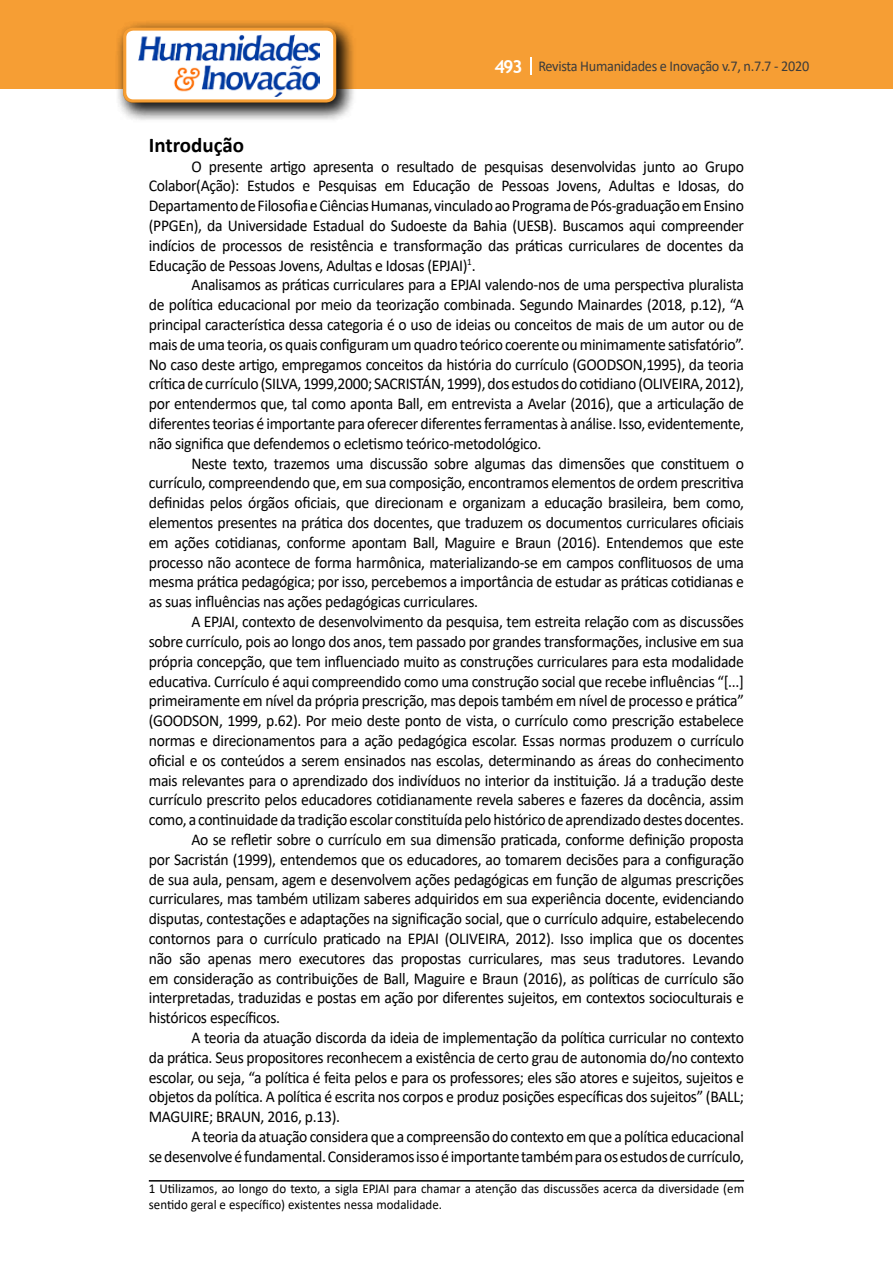
<style>
.page{position:relative;width:893px;height:1263px;background:#fff}
.page>*{position:absolute;margin:0;border:0;box-sizing:border-box;transform-origin:0 0}
.t1{font:700 21px "Calibri";color:#000}
.t2{font:16.5px/19.8px "Calibri";letter-spacing:-.02em;color:#000;text-align:justify;scale:.95 1}
.t3{font:15px "Calibri";letter-spacing:-.02em;color:#3c3c3b;scale:.95 1}
.t4{font:13.5px/16.2px "Calibri";color:#000;scale:.96 1}
.s1{font-family:"Trebuchet MS";font-weight:700;font-size:18px;color:#fff}
</style>
<div class="page">
<div style="left:0;top:0;width:893px;height:88px;background:#f69e34"></div>
<svg style="left:530px;top:57px;width:2px;height:18px"></svg>
<div style="left:115px;top:19px;width:241px;height:103px;background:#000;opacity:.75"></div>
<div style="left:125px;top:29px;width:210px;height:72px;background:#fff;border-radius:9px"></div>
<img style="left:139px;top:35px;width:180px;height:62px">
<div style="left:123px;top:28px;width:213px;height:74px;border:3px solid #f69e34;border-radius:9px"></div>
<hr style="left:149px;top:1180px;width:595px;height:1px;background:#000">
<p class="t3" style="left:495px;top:56px;width:333px"><span class="s1">493</span> Revista Humanidades e Inovação v.7, n.7.7 - 2020</p>
<p class="t1" style="left:149px;top:130px;width:97px">Introdução</p>
<p class="t2" style="left:149px;top:156px;width:628px;text-indent:43px">O presente artigo apresenta o resultado de pesquisas desenvolvidas junto ao Grupo Colabor(Ação): Estudos e Pesquisas em Educação de Pessoas Jovens, Adultas e Idosas, do Departamento de Filosofia e Ciências Humanas, vinculado ao Programa de Pós-graduação em Ensino (PPGEn), da Universidade Estadual do Sudoeste da Bahia (UESB). Buscamos aqui compreender indícios de processos de resistência e transformação das práticas curriculares de docentes da Educação de Pessoas Jovens, Adultas e Idosas (EPJAI)<sup>1</sup>.</p>
<p class="t2" style="left:149px;top:275px;width:628px;text-indent:43px">Analisamos as práticas curriculares para a EPJAI valendo-nos de uma perspectiva pluralista de política educacional por meio da teorização combinada. Segundo Mainardes (2018, p.12), “A principal característica dessa categoria é o uso de ideias ou conceitos de mais de um autor ou de mais de uma teoria, os quais configuram um quadro teórico coerente ou minimamente satisfatório”.<br>No caso deste artigo, empregamos conceitos da história do currículo (GOODSON,1995), da teoria crítica de currículo (SILVA, 1999,2000; SACRISTÁN, 1999), dos estudos do cotidiano (OLIVEIRA, 2012), por entendermos que, tal como aponta Ball, em entrevista a Avelar (2016), que a articulação de diferentes teorias é importante para oferecer diferentes ferramentas à análise. Isso, evidentemente, não significa que defendemos o ecletismo teórico-metodológico.</p>
<p class="t2" style="left:149px;top:453px;width:628px;text-indent:43px">Neste texto, trazemos uma discussão sobre algumas das dimensões que constituem o currículo, compreendendo que, em sua composição, encontramos elementos de ordem prescritiva definidas pelos órgãos oficiais, que direcionam e organizam a educação brasileira, bem como, elementos presentes na prática dos docentes, que traduzem os documentos curriculares oficiais em ações cotidianas, conforme apontam Ball, Maguire e Braun (2016). Entendemos que este processo não acontece de forma harmônica, materializando-se em campos conflituosos de uma mesma prática pedagógica; por isso, percebemos a importância de estudar as práticas cotidianas e as suas influências nas ações pedagógicas curriculares.</p>
<p class="t2" style="left:191px;top:611px;width:583px">A EPJAI, contexto de desenvolvimento da pesquisa, tem estreita relação com as discussões</p>
<p class="t2" style="left:149px;top:631px;width:628px">sobre currículo, pois ao longo dos anos, tem passado por grandes transformações, inclusive em sua</p>
<p class="t2" style="left:149px;top:651px;width:628px">própria concepção, que tem influenciado muito as construções curriculares para esta modalidade</p>
<p class="t2" style="left:149px;top:671px;width:628px">educativa. Currículo é aqui compreendido como uma construção social que recebe influências “[...]</p>
<p class="t2" style="left:149px;top:690px;width:628px">primeiramente em nível da própria prescrição, mas depois também em nível de processo e prática”</p>
<p class="t2" style="left:149px;top:710px;width:628px">(GOODSON, 1999, p.62). Por meio deste ponto de vista, o currículo como prescrição estabelece</p>
<p class="t2" style="left:149px;top:730px;width:628px">normas e direcionamentos para a ação pedagógica escolar. Essas normas produzem o currículo</p>
<p class="t2" style="left:149px;top:750px;width:628px">oficial e os conteúdos a serem ensinados nas escolas, determinando as áreas do conhecimento</p>
<p class="t2" style="left:149px;top:770px;width:628px">mais relevantes para o aprendizado dos indivíduos no interior da instituição. Já a tradução deste</p>
<p class="t2" style="left:149px;top:789px;width:628px">currículo prescrito pelos educadores cotidianamente revela saberes e fazeres da docência, assim</p>
<p class="t2" style="left:149px;top:809px;width:628px">como, a continuidade da tradição escolar constituída pelo histórico de aprendizado destes docentes.</p>
<p class="t2" style="left:191px;top:829px;width:583px">Ao se refletir sobre o currículo em sua dimensão praticada, conforme definição proposta</p>
<p class="t2" style="left:149px;top:849px;width:628px">por Sacristán (1999), entendemos que os educadores, ao tomarem decisões para a configuração</p>
<p class="t2" style="left:149px;top:869px;width:628px">de sua aula, pensam, agem e desenvolvem ações pedagógicas em função de algumas prescrições</p>
<p class="t2" style="left:149px;top:888px;width:628px">curriculares, mas também utilizam saberes adquiridos em sua experiência docente, evidenciando</p>
<p class="t2" style="left:149px;top:908px;width:628px">disputas, contestações e adaptações na significação social, que o currículo adquire, estabelecendo</p>
<p class="t2" style="left:149px;top:928px;width:628px">contornos para o currículo praticado na EPJAI (OLIVEIRA, 2012). Isso implica que os docentes</p>
<p class="t2" style="left:149px;top:948px;width:628px">não são apenas mero executores das propostas curriculares, mas seus tradutores. Levando</p>
<p class="t2" style="left:149px;top:968px;width:628px">em consideração as contribuições de Ball, Maguire e Braun (2016), as políticas de currículo são</p>
<p class="t2" style="left:149px;top:987px;width:628px">interpretadas, traduzidas e postas em ação por diferentes sujeitos, em contextos socioculturais e</p>
<p class="t2" style="left:149px;top:1007px;width:140px">históricos específicos.</p>
<p class="t2" style="left:191px;top:1027px;width:583px">A teoria da atuação discorda da ideia de implementação da política curricular no contexto</p>
<p class="t2" style="left:149px;top:1047px;width:628px">da prática. Seus propositores reconhecem a existência de certo grau de autonomia do/no contexto</p>
<p class="t2" style="left:149px;top:1067px;width:628px">escolar, ou seja, “a política é feita pelos e para os professores; eles são atores e sujeitos, sujeitos e</p>
<p class="t2" style="left:149px;top:1086px;width:628px">objetos da política. A política é escrita nos corpos e produz posições específicas dos sujeitos” (BALL;</p>
<p class="t2" style="left:149px;top:1106px;width:203px">MAGUIRE; BRAUN, 2016, p.13).</p>
<p class="t2" style="left:191px;top:1126px;width:583px">A teoria da atuação considera que a compreensão do contexto em que a política educacional</p>
<p class="t2" style="left:149px;top:1146px;width:628px">se desenvolve é fundamental. Consideramos isso é importante também para os estudos de currículo,</p>
<p class="t4" style="left:149px;top:1180px;width:621px">1 Utilizamos, ao longo do texto, a sigla EPJAI para chamar a atenção das discussões acerca da diversidade (em sentido geral e específico) existentes nessa modalidade.</p>
</div>
